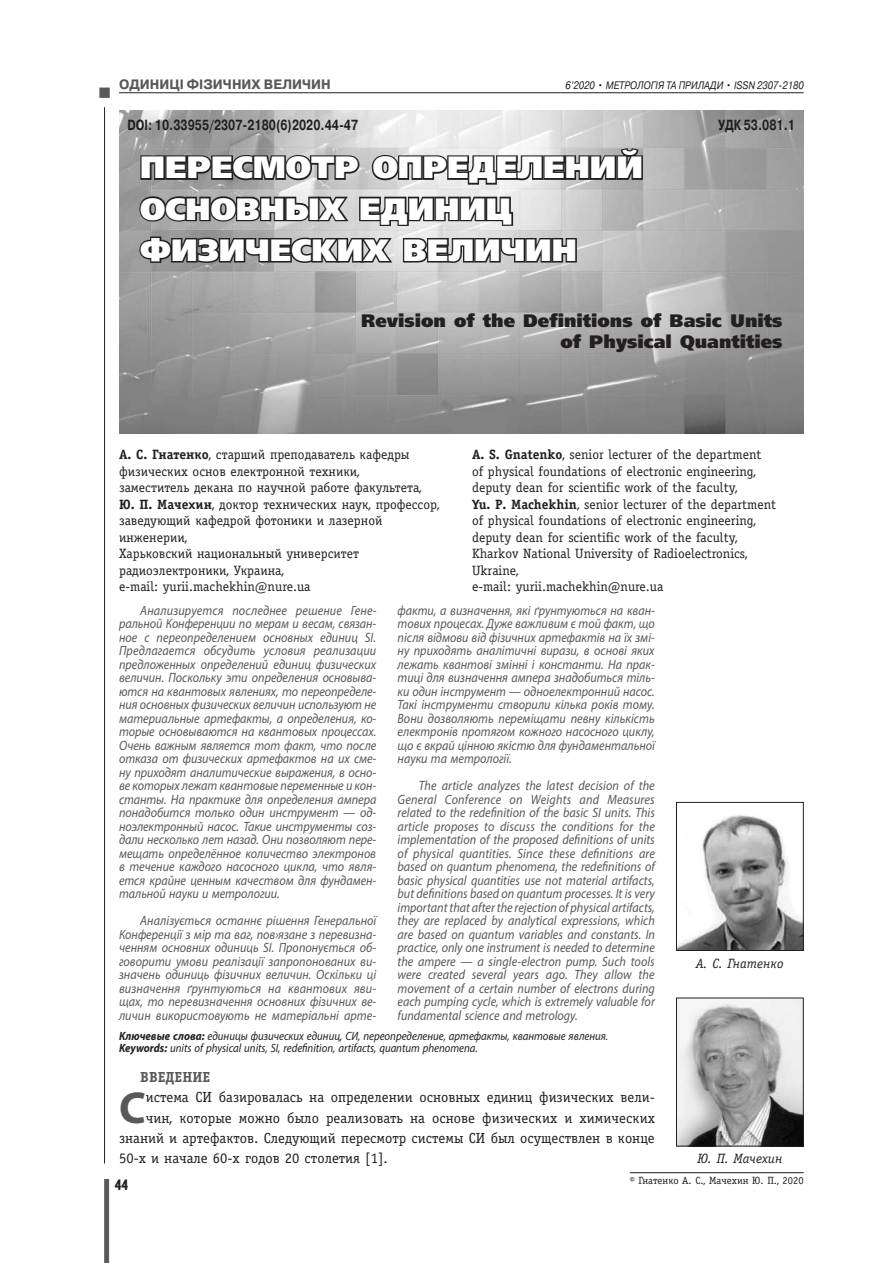
<style>
.page{position:relative;width:893px;height:1263px;background:#fff}
.page>*{position:absolute;margin:0;border:0;box-sizing:border-box;transform-origin:0 0}
.t1{font:700 44.85px "Myriad Pro";color:#57585a}
.t2{font:30.75px/41.2px "Free Set Black C";color:#fff}
.t3{font:18px/21px "Free Set Black C";color:#231f20;text-align:right}
.t4{font:15.15px "Hermes C";color:#231f20}
.t5{font:14.7px "Officina Serif C";color:#231f20}
.t6{font:700 14.7px "Pragmatica C";color:#231f20;scale:.75 1}
.t7{font:700 14.7px "Officina Serif C";color:#57585a}
.t8{font:700 13.65px "Pragmatica C";color:#57585a;scale:.96 1}
.t9{font:italic 13.5px/13.5px "Myriad Pro";color:#57585a;text-align:justify;scale:.9 1}
.t10{font:13.5px/16.5px "Officina Serif C";color:#231f20}
.t11{font:italic 13.5px "Officina Serif C";color:#231f20}
.t12{font:italic 12px/12.8px "Myriad Pro";color:#231f20;scale:.9 1}
.t13{font:italic 10.8px "Pragmatica C";color:#231f20;scale:.84 1}
.t14{font:10.5px "Officina Serif C";color:#231f20}
.s1{font-style:normal}
.s2{font-weight:700}
</style>
<div class="page">
<div style="left:99px;top:88px;width:11px;height:10px;background:#57585a;border:2px solid #57585a"></div>
<svg style="left:104px;top:1179px;width:5px;height:84px"></svg>
<hr style="left:119px;top:92px;width:685px;height:1px;background:#231f20">
<hr style="left:104px;top:107px;width:1px;height:1056px;background:#231f20">
<img style="left:119px;top:111px;width:685px;height:322px">
<svg style="left:139px;top:153px;width:222px;height:29px;background:#6d6b6c"></svg>
<svg style="left:370px;top:146px;width:274px;height:40px;background:#969595"></svg>
<svg style="left:138px;top:195px;width:213px;height:28px;background:#767575"></svg>
<svg style="left:358px;top:195px;width:157px;height:32px;background:#8d8c8c"></svg>
<svg style="left:138px;top:235px;width:257px;height:29px;background:#706e6f"></svg>
<svg style="left:401px;top:236px;width:177px;height:28px;background:#7c7a7b"></svg>
<hr style="left:630px;top:1172px;width:174px;height:1px;background:#231f20">
<img style="left:678px;top:1000px;width:124px;height:144px">
<div style="left:676px;top:998px;width:128px;height:148px;border:1px solid #231f20"></div>
<img style="left:678px;top:815px;width:124px;height:134px">
<div style="left:676px;top:802px;width:128px;height:149px;border:1px solid #231f20"></div>
<p class="t8" style="left:119px;top:77px;width:222px">ОДИНИЦІ ФІЗИЧНИХ ВЕЛИЧИН</p>
<p class="t13" style="left:565px;top:79px;width:286px">6’2020 <span class="s1">•</span> МЕТРОЛОГІЯ ТА ПРИЛАДИ <span class="s1">•</span> ISSN 2307-2180</p>
<p class="t6" style="left:128px;top:117px;width:309px">DOI: 10.33955/2307-2180(6)2020.44-47</p>
<h2 class="t2" style="left:140px;top:147px;width:504px">ПЕРЕСМОТР ОПРЕДЕЛЕНИЙ<br>ОСНОВНЫХ ЕДИНИЦ<br>ФИЗИЧЕСКИХ ВЕЛИЧИН</h2>
<p class="t6" style="left:718px;top:117px;width:104px">УДК 53.081.1</p>
<h3 class="t3" style="left:361px;top:310px;width:423px">Revision of the Definitions of Basic Units of Physical Quantities</h3>
<p class="t10" style="left:119px;top:447px;width:322px"><span class="s2">А. С. Гнатенко</span>, старший преподаватель кафедры физических основ електронной техники,<br>заместитель декана по научной работе факультета, <span class="s2">Ю. П. Мачехин</span>, доктор технических наук, профессор, заведующий кафедрой фотоники и лазерной инженерии,<br>Харьковский национальный университет радиоэлектроники, Украина,<br>e-mail: yurii.machekhin@nure.ua</p>
<p class="t10" style="left:472px;top:447px;width:306px"><span class="s2">A. S. Gnatenko</span>, senior lecturer of the department<br>of physical foundations of electronic engineering, deputy dean for scientific work of the faculty,<br><span class="s2">Yu. P. Machekhin</span>, senior lecturer of the department of physical foundations of electronic engineering, deputy dean for scientific work of the faculty, Kharkov National University of Radioelectronics, Ukraine,<br>e-mail: yurii.machekhin@nure.ua</p>
<p class="t9" style="left:119px;top:603px;width:287px;text-indent:21px">Анализируется последнее решение Гене&shy;ральной Конференции по мерам и весам, связан&shy;ное с переопределением основных единиц SI.<br>Предлагается обсудить условия реализации предложенных определений единиц физических величин. Поскольку эти определения основыва&shy;ются на квантовых явлениях, то переопределе&shy;ния основных физических величин используют не материальные артефакты, а определения, ко&shy;торые основываются на квантовых процессах.<br>Очень важным является тот факт, что после отказа от физических артефактов на их сме&shy;ну приходят аналитические выражения, в осно&shy;ве которых лежат квантовые переменные и кон&shy;станты. На практике для определения ампера понадобится только один инструмент — од&shy;ноэлектронный насос. Такие инструменты соз&shy;дали несколько лет назад. Они позволяют пере&shy;мещать определённое количество электронов в течение каждого насосного цикла, что явля&shy;ется крайне ценным качеством для фундамен&shy;тальной науки и метрологии.</p>
<p class="t9" style="left:119px;top:913px;width:287px;text-indent:21px">Аналізується останнє рішення Генеральної Конференції з мір та ваг, пов›язане з перевизна&shy;ченням основних одиниць SI. Пропонується об&shy;говорити умови реалізації запропонованих ви&shy;значень одиниць фізичних величин. Оскільки ці визначення ґрунтуються на квантових яви&shy;щах, то перевизначення основних фізичних ве&shy;личин використовують не матеріальні арте-</p>
<p class="t9" style="left:398px;top:603px;width:287px">факти, а визначення, які ґрунтуються на кван&shy;тових процесах. Дуже важливим є той факт, що після відмови від фізичних артефактів на їх змі&shy;ну приходять аналітичні вирази, в основі яких лежать квантові змінні і константи. На прак&shy;тиці для визначення ампера знадобиться тіль&shy;ки один інструмент — одноелектронний насос.<br>Такі інструменти створили кілька років тому.<br>Вони дозволяють переміщати певну кількість електронів протягом кожного насосного циклу, що є вкрай цінною якістю для фундаментальної науки та метрології.</p>
<p class="t9" style="left:398px;top:778px;width:288px;text-indent:21px">The article analyzes the latest decision of the General Conference on Weights and Measures related to the redefinition of the basic SI units. This article proposes to discuss the conditions for the implementation of the proposed definitions of units of physical quantities. Since these definitions are based on quantum phenomena, the redefinitions of basic physical quantities use not material artifacts, but definitions based on quantum processes. It is very important that after the rejection of physical artifacts, they are replaced by analytical expressions, which are based on quantum variables and constants. In practice, only one instrument is needed to determine the ampere — a single-electron pump. Such tools were created several years ago. They allow the movement of a certain number of electrons during each pumping cycle, which is extremely valuable for fundamental science and metrology.</p>
<p class="t12" style="left:119px;top:1029px;width:545px"><span class="s2">Ключевые слова:</span> единицы физических единиц, СИ, переопределение, артефакты, квантовые явления.<br><span class="s2">Keywords:</span> units of physical units, SI, redefinition, artifacts, quantum phenomena.</p>
<p class="t7" style="left:140px;top:1068px;width:72px">ВВЕДЕНИЕ</p>
<h1 class="t1" style="left:119px;top:1078px;width:28px">С</h1>
<p class="t5" style="left:146px;top:1089px;width:511px">истема СИ базировалась на определении основных единиц физических вели-</p>
<p class="t5" style="left:146px;top:1110px;width:511px">чин, которые можно было реализовать на основе физических и химических</p>
<p class="t5" style="left:119px;top:1130px;width:537px">знаний и артефактов. Следующий пересмотр системы СИ был осуществлен в конце</p>
<p class="t5" style="left:119px;top:1150px;width:270px">50-х и начале 60-х годов 20 столетия [1].</p>
<p class="t11" style="left:696px;top:956px;width:89px">А. С. Гнатенко</p>
<p class="t11" style="left:697px;top:1151px;width:86px">Ю. П. Мачехин</p>
<p class="t4" style="left:115px;top:1176px;width:15px">44</p>
<p class="t14" style="left:630px;top:1175px;width:175px">© Гнатенко А. С., Мачехин Ю. П., 2020</p>
</div>
